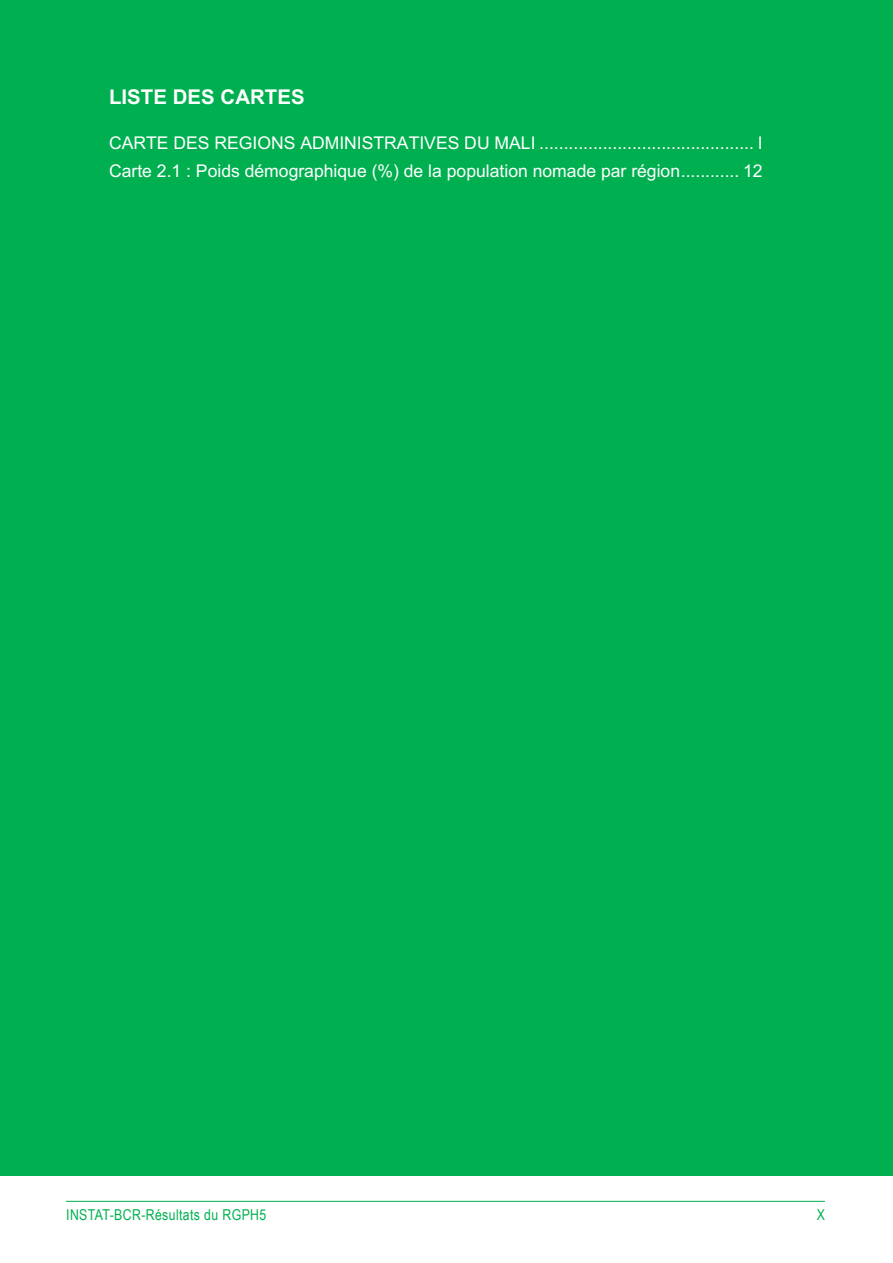
<style>
.page{position:relative;width:893px;height:1263px;background:#fff}
.page>*{position:absolute;margin:0;border:0;box-sizing:border-box;transform-origin:0 0}
.t1{font:700 20.4px "Arial";letter-spacing:.005em;color:#fff}
.t2{font:17.55px/28.5px "Arial";color:#fff}
.t3{font:15px "Arial Narrow";letter-spacing:.025em;color:#00b050}
</style>
<div class="page">
<hr style="left:66px;top:1201px;width:759px;height:1px;background:#00b050">
<div style="left:0;top:0;width:893px;height:1175px;background:#00b050"></div>
<p class="t1" style="left:109px;top:83px;width:197px">LISTE DES CARTES</p>
<p class="t2" style="left:109px;top:128px;width:655px">CARTE DES REGIONS ADMINISTRATIVES DU MALI ............................................ I<br>Carte 2.1 : Poids démographique (%) de la population nomade par région............ 12</p>
<p class="t3" style="left:66px;top:1203px;width:202px">INSTAT-BCR-Résultats du RGPH5</p>
<p class="t3" style="left:817px;top:1203px;width:10px">X</p>
</div>
